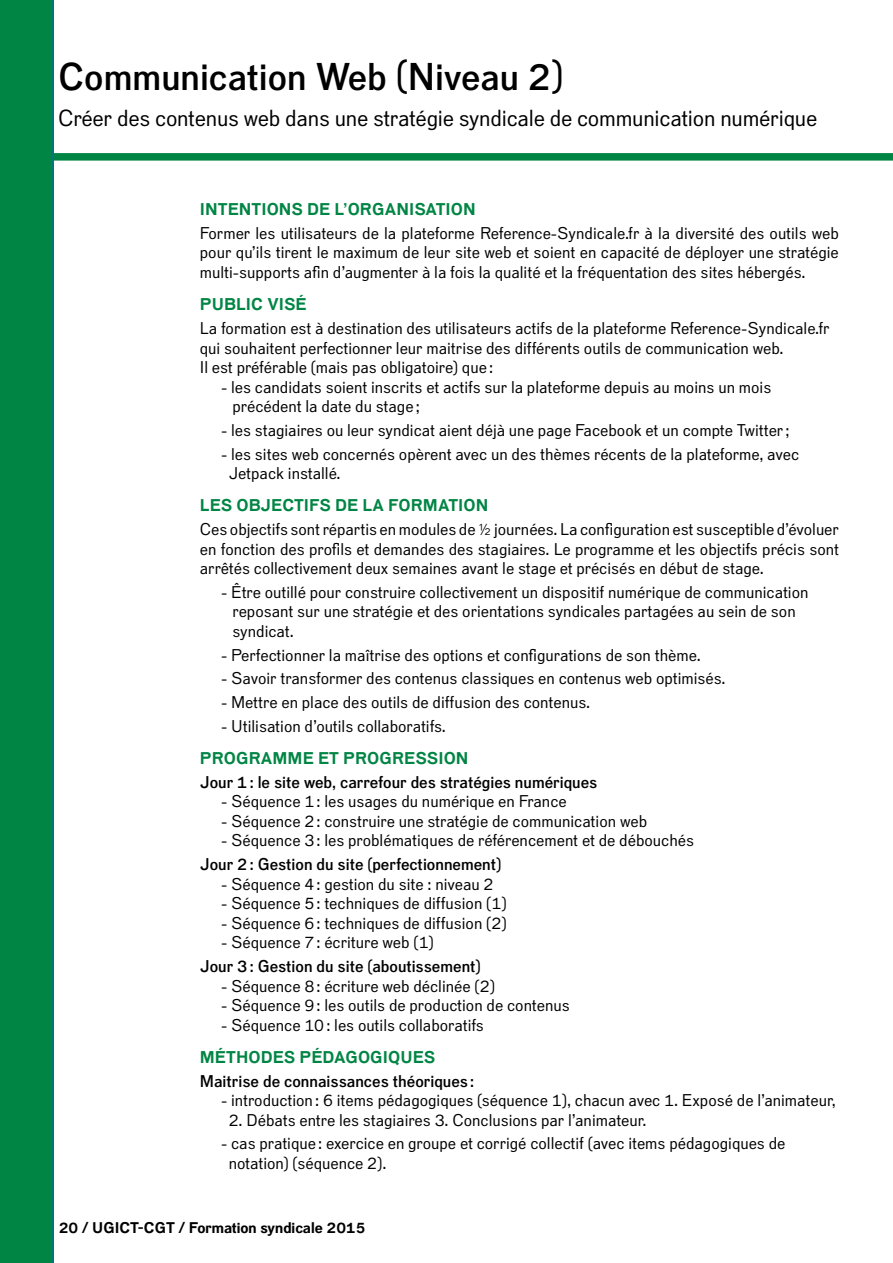
<style>
.page{position:relative;width:893px;height:1263px;background:#fff}
.page>*{position:absolute;margin:0;border:0;box-sizing:border-box;transform-origin:0 0}
.t1{font:500 37.5px "Dada Grotesk";color:#000}
.t2{font:22.5px "Dada Grotesk";letter-spacing:-.01em;color:#000}
.t3{font:16.5px/19.5px "Dada Grotesk";color:#000}
.t4{font:500 16.5px "Dada Grotesk";color:#000}
.t5{font:700 16.5px "Dada Grotesk";letter-spacing:.005em;color:#008544}
.t6{font:700 15px "Dada Grotesk";color:#000}
</style>
<div class="page">
<div style="left:54px;top:153px;width:839px;height:8px;background:#008544"></div>
<div style="left:0;top:0;width:54px;height:1263px;background:#008544"></div>
<h1 class="t1" style="left:58px;top:55px;width:507px">Communication Web (Niveau 2)</h1>
<h2 class="t2" style="left:58px;top:104px;width:761px">Créer des contenus web dans une stratégie syndicale de communication numérique</h2>
<p class="t5" style="left:200px;top:200px;width:277px">I NTENTIONS DE L’ORGANISATION</p>
<p class="t3" style="left:200px;top:224px;width:641px;text-align:justify">Former les utilisateurs de la plateforme Reference-Syndicale.fr à la diversité des outils web pour qu’ils tirent le maximum de leur site web et soient en capacité de déployer une stratégie multi-supports afin d’augmenter à la fois la qualité et la fréquentation des sites hébergés.</p>
<p class="t5" style="left:200px;top:295px;width:106px">PUBLIC VISÉ</p>
<p class="t3" style="left:200px;top:319px;width:631px">La formation est à destination des utilisateurs actifs de la plateforme Reference-Syndicale.fr qui souhaitent perfectionner leur maitrise des différents outils de communication web.<br>Il est préférable (mais pas obligatoire) que :</p>
<p class="t3" style="left:232px;top:377px;width:540px;text-indent:-11px">- les candidats soient inscrits et actifs sur la plateforme depuis au moins un mois précédent la date du stage ;</p>
<p class="t3" style="left:221px;top:421px;width:570px">- les stagiaires ou leur syndicat aient déjà une page Facebook et un compte Twitter ;</p>
<p class="t3" style="left:229px;top:444px;width:572px;text-indent:-8px">- les sites web concernés opèrent avec un des thèmes récents de la plateforme, avec<br>Jetpack installé.</p>
<p class="t5" style="left:200px;top:496px;width:290px">LES OBJECTIFS DE LA FORMATION</p>
<p class="t3" style="left:200px;top:520px;width:641px;text-align:justify">Ces objectifs sont répartis en modules de ½ journées. La configuration est susceptible d’évoluer en fonction des profils et demandes des stagiaires. Le programme et les objectifs précis sont arrêtés collectivement deux semaines avant le stage et précisés en début de stage.</p>
<p class="t3" style="left:232px;top:583px;width:578px;text-indent:-11px">- être outillé pour construire collectivement un dispositif numérique de communication reposant sur une stratégie et des orientations syndicales partagées au sein de son syndicat.</p>
<p class="t3" style="left:221px;top:645px;width:481px">- Perfectionner la maîtrise des options et configurations de son thème.</p>
<p class="t3" style="left:221px;top:669px;width:506px">- Savoir transformer des contenus classiques en contenus web optimisés.</p>
<p class="t3" style="left:221px;top:693px;width:370px">- Mettre en place des outils de diffusion des contenus.</p>
<p class="t3" style="left:221px;top:717px;width:226px">- Utilisation d’outils collaboratifs.</p>
<p class="t5" style="left:200px;top:749px;width:270px">PROGRAMME ET PROGRESSION</p>
<p class="t4" style="left:200px;top:772px;width:399px">Jour 1 : le site web, carrefour des stratégies numériques</p>
<p class="t3" style="left:221px;top:792px;width:347px">- Séquence 1 : les usages du numérique en France</p>
<p class="t3" style="left:221px;top:812px;width:428px">- Séquence 2 : construire une stratégie de communication web</p>
<p class="t3" style="left:221px;top:831px;width:475px">- Séquence 3 : les problématiques de référencement et de débouchés</p>
<p class="t4" style="left:200px;top:855px;width:303px">Jour 2 : Gestion du site (perfectionnement)</p>
<p class="t3" style="left:221px;top:875px;width:274px">- Séquence 4 : gestion du site : niveau 2</p>
<p class="t3" style="left:221px;top:894px;width:287px">- Séquence 5 : techniques de diffusion (1)</p>
<p class="t3" style="left:221px;top:914px;width:287px">- Séquence 6 : techniques de diffusion (2)</p>
<p class="t3" style="left:221px;top:933px;width:214px">- Séquence 7 : écriture web (1)</p>
<p class="t4" style="left:200px;top:956px;width:282px">Jour 3 : Gestion du site (aboutissement)</p>
<p class="t3" style="left:221px;top:976px;width:275px">- Séquence 8 : écriture web déclinée (2)</p>
<p class="t3" style="left:221px;top:996px;width:350px">- Séquence 9 : les outils de production de contenus</p>
<p class="t3" style="left:221px;top:1015px;width:264px">- Séquence 10 : les outils collaboratifs</p>
<p class="t5" style="left:200px;top:1047px;width:237px">MÉTHODES PÉDAGOGIQUES</p>
<p class="t4" style="left:200px;top:1071px;width:276px">Maitrise de connaissances théoriques :</p>
<p class="t3" style="left:221px;top:1091px;width:616px">- introduction : 6 items pédagogiques (séquence 1), chacun avec 1. Exposé de l’animateur,</p>
<p class="t3" style="left:229px;top:1110px;width:419px">2. Débats entre les stagiaires 3. Conclusions par l’animateur.</p>
<p class="t3" style="left:229px;top:1134px;width:558px;text-indent:-8px">- cas pratique : exercice en groupe et corrigé collectif (avec items pédagogiques de notation) (séquence 2).</p>
<p class="t6" style="left:59px;top:1218px;width:308px">20 / UGICT-CGT / FORMATION SYNDICALE 2015</p>
</div>
